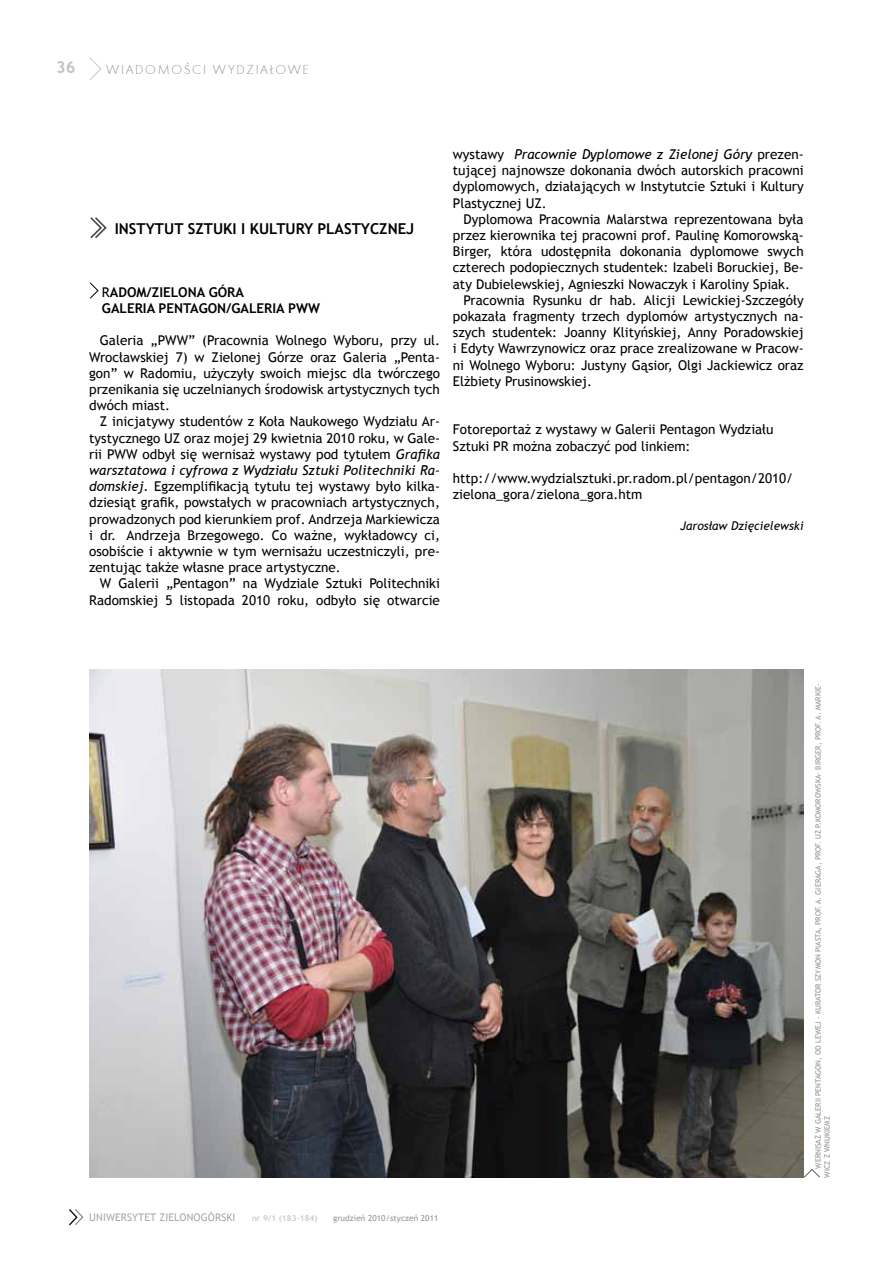
<style>
.page{position:relative;width:893px;height:1263px;background:#fff}
.page>*{position:absolute;margin:0;border:0;box-sizing:border-box;transform-origin:0 0}
.t1{font:700 16.5px "Trebuchet MS";color:#c2c3c4}
.t2{font:700 15px "Trebuchet MS";color:#000}
.t3{font:13.5px/16.2px "Trebuchet MS";color:#000;text-align:justify}
.t4{font:700 13.5px/16.2px "Trebuchet MS";color:#000}
.t5{font:13.5px "Futura TEE Ligh";letter-spacing:.12em;color:#929395}
.t6{font:italic 12px "Trebuchet MS";color:#000}
.t7{font:10.5px "Trebuchet MS";letter-spacing:.01em;color:#a7a9aa}
.t8{font:8.25px "Trebuchet MS";letter-spacing:.01em;color:#929395}
.t9{font:700 8.25px "Trebuchet MS";letter-spacing:.01em;color:#c9cbcc}
.t10{font:7.5px/9px "Trebuchet MS";color:#929395}
.s1{font-weight:400}
.s2{font-style:italic}
</style>
<div class="page">
<svg style="left:90px;top:58px;width:12px;height:22px"></svg>
<svg style="left:69px;top:1209px;width:15px;height:17px"></svg>
<svg style="left:90px;top:217px;width:17px;height:22px"></svg>
<svg style="left:90px;top:282px;width:9px;height:17px"></svg>
<img style="left:90px;top:669px;width:713px;height:509px">
<svg style="left:804px;top:1169px;width:16px;height:9px"></svg>
<p class="t1" style="left:56px;top:57px;width:21px">36</p>
<p class="t5" style="left:106px;top:61px;width:204px">WIADOMOŚCI WYDZIAŁOWE</p>
<p class="t2" style="left:115px;top:220px;width:301px">INSTYTUT SZTUKI I KULTURY PLASTYCZNEJ</p>
<p class="t4" style="left:102px;top:284px;width:135px"><span class="s1">R</span>ADOM/ZI ELONA GÓRA<br>GALERIA</p>
<p class="t4" style="left:159px;top:300px;width:114px">PENTAGON/GALERIA</p>
<p class="t4" style="left:288px;top:300px;width:16px">PWW</p>
<p class="t3" style="left:89px;top:333px;width:352px;text-indent:11px">Galeria „PWW” (Pracownia Wolnego Wyboru, przy ul.<br>Wrocławskiej 7) w Zielonej Górze oraz Galeria „Penta&shy;gon” w Radomiu, użyczyły swoich miejsc dla twórczego przenikania się uczelnianych środowisk artystycznych tych dwóch miast.</p>
<p class="t3" style="left:89px;top:414px;width:352px;text-indent:11px">Z inicjatywy studentów z Koła Naukowego Wydziału Ar&shy;tystycznego UZ oraz mojej 29 kwietnia 2010 roku, w Gale&shy;rii PWW odbył się wernisaż wystawy pod tytułem <span class="s2">Grafika warsztatowa i cyfrowa z Wydziału Sztuki Politechniki Ra&shy;domskiej.</span> Egzemplifikacją tytułu tej wystawy było kilka&shy;dziesiąt grafik, powstałych w pracowniach artystycznych, prowadzonych pod kierunkiem prof. Andrzeja Markiewicza i dr. Andrzeja Brzegowego. Co ważne, wykładowcy ci, osobiście i aktywnie w tym wernisażu uczestniczyli, pre&shy;zentując także własne prace artystyczne.</p>
<p class="t3" style="left:89px;top:576px;width:352px;text-align:right">W Galerii „Pentagon” na Wydziale Sztuki Politechniki<br>Radomskiej 5 listopada 2010 roku, odbyło się otwarcie</p>
<p class="t3" style="left:453px;top:146px;width:352px">wystawy <span class="s2">Pracownie Dyplomowe z Zielonej Góry</span> prezen&shy;tującej najnowsze dokonania dwóch autorskich pracowni dyplomowych, działających w Instytutcie Sztuki i Kultury Plastycznej UZ.</p>
<p class="t3" style="left:453px;top:211px;width:352px;text-indent:11px">Dyplomowa Pracownia Malarstwa reprezentowana była przez kierownika tej pracowni prof. Paulinę Komorowską-Birger, która udostępniła dokonania dyplomowe swych czterech podopiecznych studentek: Izabeli Boruckiej, Be&shy;aty Dubielewskiej, Agnieszki Nowaczyk i Karoliny Spiak.</p>
<p class="t3" style="left:453px;top:292px;width:352px;text-indent:11px">Pracownia Rysunku dr hab. Alicji Lewickiej-Szczegóły pokazała fragmenty trzech dyplomów artystycznych na&shy;szych studentek: Joanny Klityńskiej, Anny Poradowskiej i Edyty Wawrzynowicz oraz prace zrealizowane w Pracow&shy;ni Wolnego Wyboru: Justyny Gąsior, Olgi Jackiewicz oraz Elżbiety Prusinowskiej.</p>
<p class="t3" style="left:453px;top:422px;width:322px">Fotoreportaż z wystawy w Galerii Pentagon Wydziału<br>Sztuki PR można zobaczyć pod linkiem:</p>
<p class="t3" style="left:453px;top:470px;width:342px">http://www.wydzialsztuki.pr.radom.pl/pentagon/2010/ zielona_gora/zielona_gora.htm</p>
<p class="t6" style="left:680px;top:518px;width:125px">Jarosław Dzięcielewski</p>
<p class="t7" style="left:89px;top:1211px;width:148px">UNIWERSYTET ZIELONOGÓRSKI</p>
<p class="t9" style="left:252px;top:1213px;width:67px">NR 9/1 (183-184)</p>
<p class="t8" style="left:333px;top:1213px;width:107px">grudzień 2010/styczeń 2011</p>
<p class="t10" style="left:814px;top:1178px;width:496px;text-indent:9px;rotate:-90deg">wernisaż w Galerii Pentagon, od lewej - kurator Szymon Piasta, prof. A. Gieraga, prof. UZ P.Komorowska- Birger, Prof. A. Markie&shy;wiczzwnukiemz</p>
</div>
